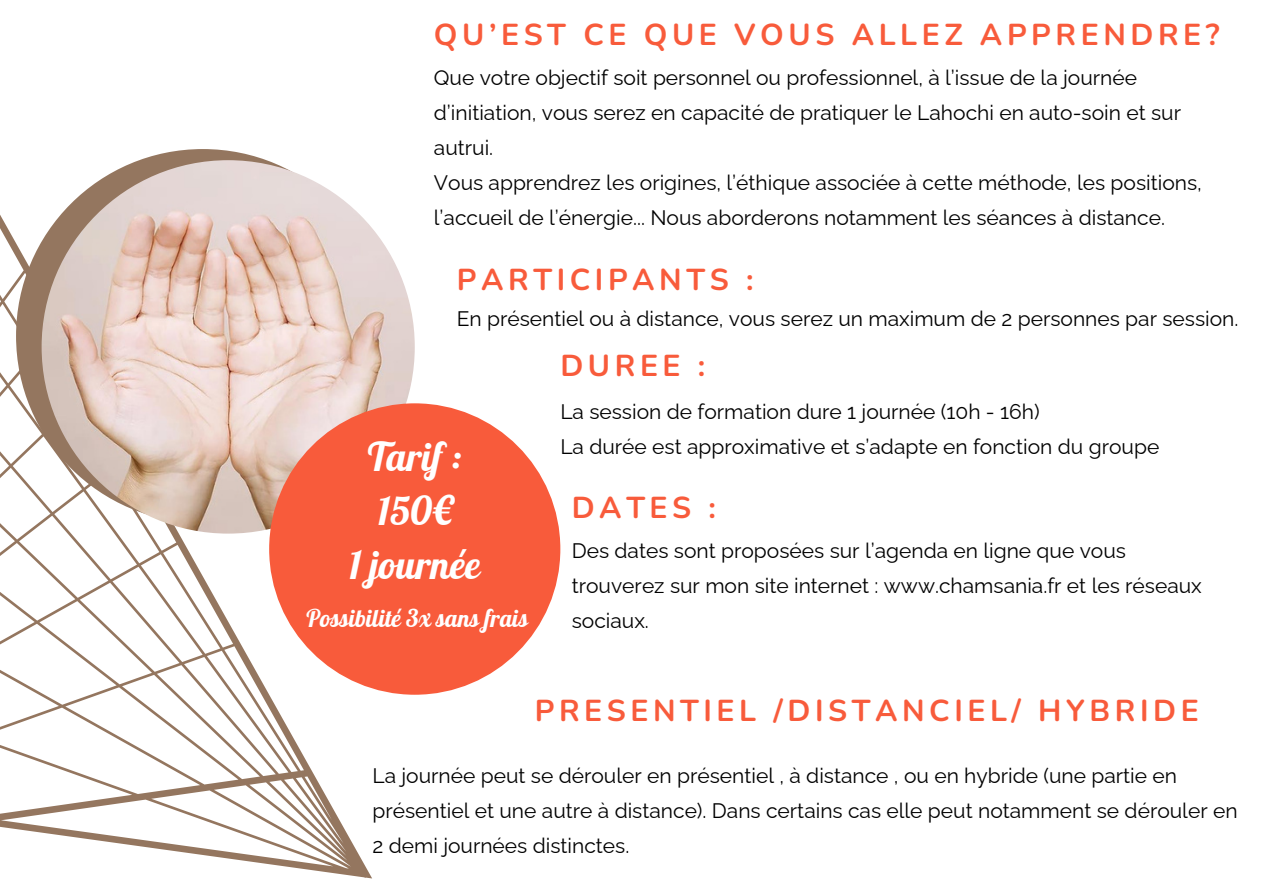
<style>
.page{position:relative;width:1263px;height:894px;background:#fff}
.page>*{position:absolute;margin:0;border:0;box-sizing:border-box;transform-origin:0 0}
.t1{font:39px/54px "Lobster";color:#fff;text-align:center}
.t2{font:700 30.15px "Nunito";letter-spacing:.15em;color:#f85b3b}
.t3{font:24px "Lobster";color:#fff}
.t4{font:21px/34.8px "Raleway";color:#000}
</style>
<div class="page">
<svg style="left:0;top:165px;width:372px;height:714px"></svg>
<div style="left:16px;top:149px;width:374px;height:373px;background:#94765f;border-radius:50%"></div>
<img style="left:42px;top:160px;width:373px;height:373px;border-radius:50%">
<div style="left:269px;top:403px;width:291px;height:291px;background:#f85b3b;border-radius:50%"></div>
<p class="t2" style="left:434px;top:14px;width:787px">QU’EST CE QUE VOUS ALLEZ APPRENDRE?</p>
<p class="t4" style="left:434px;top:61px;width:749px">Que votre objectif soit personnel ou professionnel, à l’issue de la journée d’initiation, vous serez en capacité de pratiquer le Lahochi en auto-soin et sur autrui.</p>
<h2 class="t4" style="left:434px;top:165px;width:769px">Vous apprendrez les origines, l’éthique associée à cette méthode, les positions, l’accueil de l’énergie... Nous aborderons notamment les séances à distance.</h2>
<p class="t2" style="left:457px;top:259px;width:298px">PARTICIPANTS :</p>
<h2 class="t4" style="left:457px;top:300px;width:783px">En présentiel ou à distance, vous serez un maximum de 2 personnes par session.</h2>
<p class="t1" style="left:349px;top:429px;width:133px">Tarif :<br>150€<br>1 journée</p>
<p class="t3" style="left:306px;top:603px;width:223px">Possibilité 3x sans frais</p>
<p class="t2" style="left:560px;top:345px;width:147px">DUREE :</p>
<p class="t4" style="left:560px;top:394px;width:481px">La session de formation dure 1 journée (10h - 16h)</p>
<p class="t4" style="left:560px;top:429px;width:600px">La durée est approximative et s’adapte en fonction du groupe</p>
<h1 class="t2" style="left:572px;top:487px;width:146px">DATES :</h1>
<h2 class="t4" style="left:572px;top:533px;width:632px">Des dates sont proposées sur l’agenda en ligne que vous trouverez sur mon site internet : www.chamsania.fr et les réseaux sociaux.</h2>
<h2 class="t2" style="left:535px;top:690px;width:665px">PRESENTIEL /DISTANCIEL/ HYBRIDE</h2>
<h3 class="t4" style="left:372px;top:757px;width:867px">La journée peut se dérouler en présentiel , à distance , ou en hybride (une partie en présentiel et une autre à distance). Dans certains cas elle peut notamment se dérouler en<br>2 demi journées distinctes.</h3>
</div>
